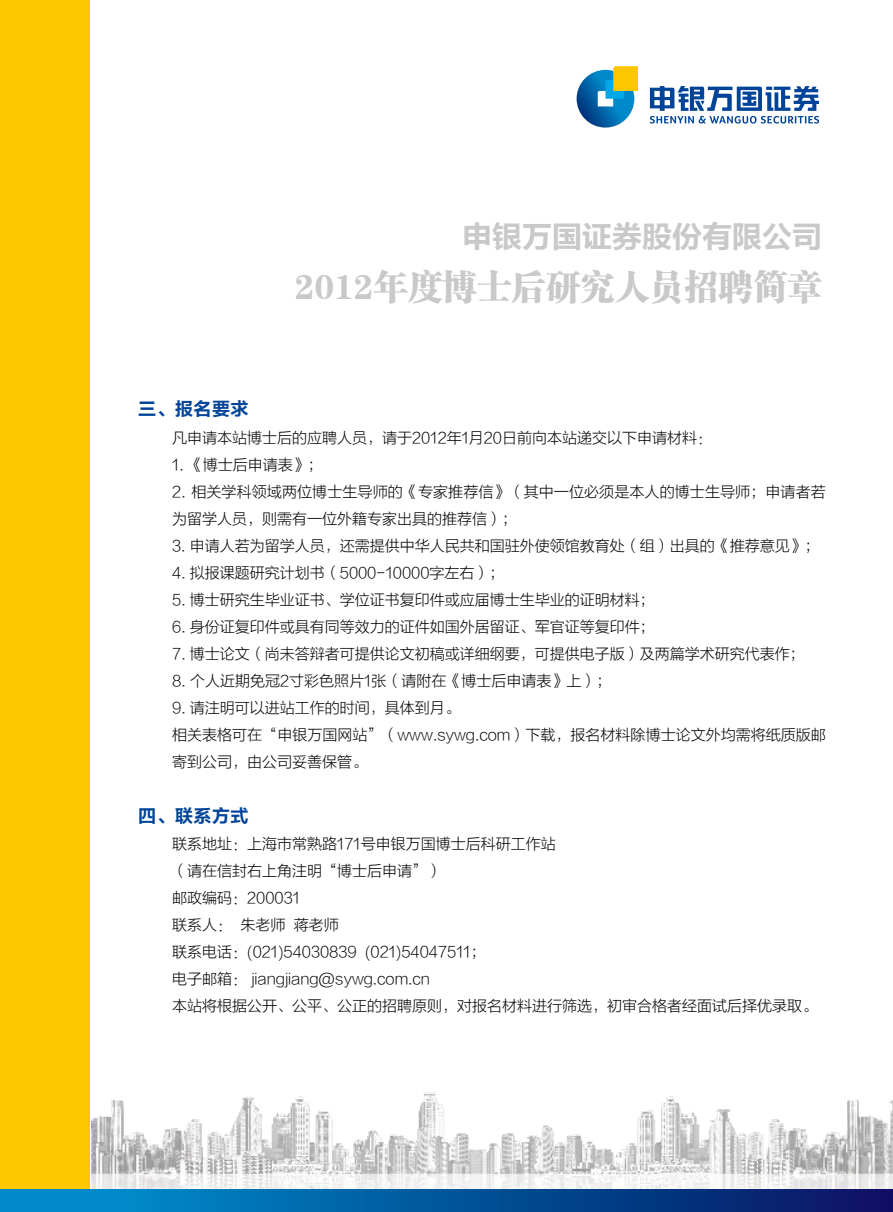
<style>
.page{position:relative;width:893px;height:1212px;background:#fff}
.page>*{position:absolute;margin:0;border:0;box-sizing:border-box;transform-origin:0 0}
.t1{font:34.5px "FZCSJW GB1 0";color:#c8c9ca}
.t2{font:30px "FZLTCHK GBK1 0";color:#c8c9ca}
.t3{font:18px "FZLTCHK GBK1 0";letter-spacing:.025em;color:#049}
.t4{font:15px/27px "FZLTXHK GBK1 0";color:#000}
</style>
<div class="page">
<div style="left:0;top:0;width:90px;height:1212px;background:#fcc700"></div>
<svg style="left:577px;top:66px;width:61px;height:62px"></svg>
<svg style="left:650px;top:86px;width:169px;height:38px"></svg>
<img style="left:91px;top:1092px;width:802px;height:98px">
<div style="left:0;top:1190px;width:893px;height:22px;background:linear-gradient(to right,#0098d4,#081262)"></div>
<h2 class="t2" style="left:462px;top:220px;width:362px">申银万国证券股份有限公司</h2>
<h1 class="t1" style="left:295px;top:267px;width:529px">2012年度博士后研究人员招聘简章</h1>
<p class="t3" style="left:138px;top:399px;width:112px">三、报名要求</p>
<p class="t4" style="left:172px;top:424px;width:541px">凡申请本站博士后的应聘人员，请于2012年1月20日前向本站递交以下申请材料：</p>
<p class="t4" style="left:172px;top:451px;width:152px">1. 《博士后申请表》；</p>
<p class="t4" style="left:172px;top:478px;width:655px">2. 相关学科领域两位博士生导师的《专家推荐信》（其中一位必须是本人的博士生导师；申请者若为留学人员，则需有一位外籍专家出具的推荐信）；</p>
<p class="t4" style="left:172px;top:532px;width:649px">3. 申请人若为留学人员，还需提供中华人民共和国驻外使领馆教育处（组）出具的《推荐意见》；</p>
<p class="t4" style="left:172px;top:559px;width:334px">4. 拟报课题研究计划书（5000-10000字左右）；</p>
<p class="t4" style="left:172px;top:586px;width:484px">5. 博士研究生毕业证书、学位证书复印件或应届博士生毕业的证明材料；</p>
<p class="t4" style="left:172px;top:613px;width:484px">6. 身份证复印件或具有同等效力的证件如国外居留证、军官证等复印件；</p>
<p class="t4" style="left:172px;top:640px;width:634px">7. 博士论文（尚未答辩者可提供论文初稿或详细纲要，可提供电子版）及两篇学术研究代表作；</p>
<p class="t4" style="left:172px;top:667px;width:441px">8. 个人近期免冠2寸彩色照片1张（请附在《博士后申请表》上）；</p>
<p class="t4" style="left:172px;top:694px;width:655px">9. 请注明可以进站工作的时间，具体到月。<br>相关表格可在“申银万国网站”（www.sywg.com）下载，报名材料除博士论文外均需将纸质版邮寄到公司，由公司妥善保管。</p>
<p class="t3" style="left:138px;top:806px;width:112px">四、联系方式</p>
<p class="t4" style="left:172px;top:831px;width:646px">联系地址：上海市常熟路171号申银万国博士后科研工作站<br>（请在信封右上角注明“博士后申请”）<br>邮政编码：200031<br>联系人： 朱老师 蒋老师<br>联系电话：(021)54030839 (021)54047511；<br>电子邮箱： jiangjiang@sywg.com.cn<br>本站将根据公开、公平、公正的招聘原则，对报名材料进行筛选，初审合格者经面试后择优录取。</p>
</div>
